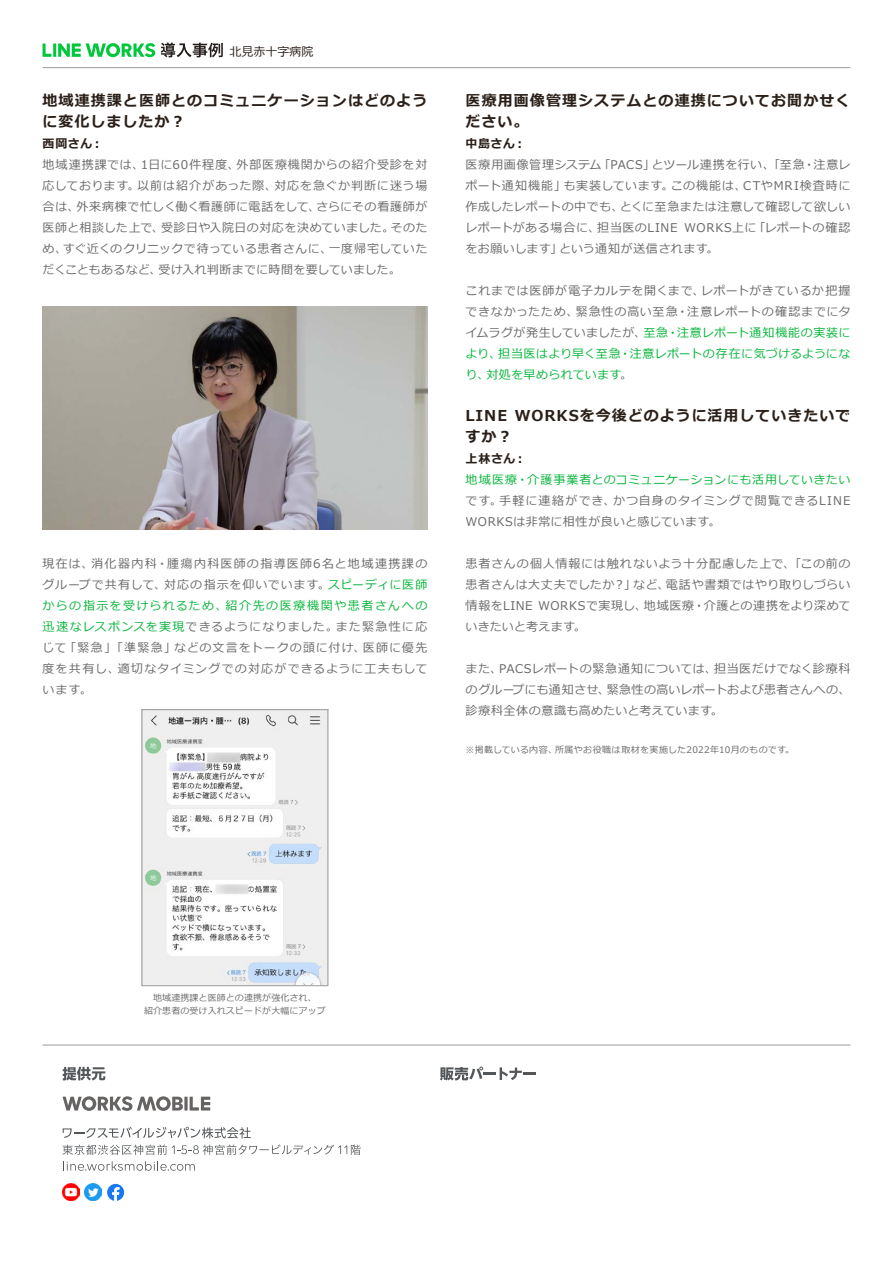
<style>
.page{position:relative;width:893px;height:1263px;background:#fff}
.page>*{position:absolute;margin:0;border:0;box-sizing:border-box;transform-origin:0 0}
.t1{font:700 15px/21px "Meiryo";letter-spacing:.07em;color:#2b2019}
.t2{font:12px/21px "Meiryo";letter-spacing:.05em;color:#6a6a6a}
.t3{font:12px/21px "Meiryo";letter-spacing:.025em;color:#6a6a6a}
.t4{font:12px/21px "Meiryo";letter-spacing:.07em;color:#6a6a6a}
.t5{font:12px "Meiryo";letter-spacing:.045em;color:#07b53b}
.t6{font:12px/21px "Meiryo";letter-spacing:.03em;color:#6a6a6a}
.t7{font:12px/21px "Meiryo";letter-spacing:.02em;color:#07b53b}
.t8{font:12px "Meiryo";letter-spacing:.075em;color:#6a6a6a}
.t9{font:12px "Meiryo";letter-spacing:.08em;color:#6a6a6a}
.t10{font:12px "Meiryo";letter-spacing:.015em;color:#6a6a6a}
.t11{font:12px "Meiryo";letter-spacing:.11em;color:#6a6a6a}
.t12{font:12px "Meiryo";letter-spacing:.09em;color:#6a6a6a}
.t13{font:12px "Meiryo";letter-spacing:.02em;color:#6a6a6a}
.t14{font:700 12px "Meiryo";letter-spacing:.045em;color:#2b2019}
.t15{font:12px "Meiryo";letter-spacing:.135em;color:#07b53b}
.t16{font:12px "Meiryo";letter-spacing:.115em;color:#07b53b}
.t17{font:12px "Meiryo";letter-spacing:.01em;color:#6a6a6a}
.t18{font:12px "Meiryo";color:#6a6a6a}
.t19{font:12px/21px "Meiryo";letter-spacing:.085em;color:#6a6a6a}
.t20{font:12px "Meiryo";letter-spacing:.1em;color:#6a6a6a}
.t21{font:12px "Meiryo";color:#2b2019}
.t22{font:12px "Meiryo";letter-spacing:.105em;color:#6a6a6a}
.t23{font:9px "Meiryo";letter-spacing:.035em;color:#6a6a6a}
.t24{font:9px/13.5px "Meiryo";letter-spacing:.01em;color:#6b6b6b;text-align:center}
.s1{color:#07b53b}
.s2{color:#6a6a6a}
</style>
<div class="page">
<hr style="left:43px;top:67px;width:807px;height:1px;background:#9e9e9e">
<svg style="left:161px;top:43px;width:62px;height:14px"></svg>
<svg style="left:43px;top:43px;width:112px;height:14px"></svg>
<hr style="left:43px;top:1045px;width:807px;height:1px;background:#9e9e9e">
<svg style="left:440px;top:1066px;width:96px;height:14px"></svg>
<svg style="left:190px;top:1097px;width:20px;height:13px"></svg>
<svg style="left:184px;top:1097px;width:4px;height:13px"></svg>
<svg style="left:63px;top:1096px;width:120px;height:15px"></svg>
<svg style="left:63px;top:1067px;width:42px;height:13px"></svg>
<svg style="left:63px;top:1127px;width:188px;height:11px"></svg>
<svg style="left:62px;top:1144px;width:299px;height:11px"></svg>
<svg style="left:63px;top:1161px;width:132px;height:10px"></svg>
<img style="left:62px;top:1184px;width:17px;height:17px">
<img style="left:85px;top:1184px;width:17px;height:17px">
<svg style="left:107px;top:1184px;width:17px;height:17px"></svg>
<img style="left:144px;top:711px;width:182px;height:273px">
<div style="left:142px;top:709px;width:186px;height:277px;border:1px solid #9d9c9c"></div>
<img style="left:43px;top:306px;width:384px;height:223px">
<p class="t21" style="left:230px;top:43px;width:85px">北見赤十字病院</p>
<p class="t1" style="left:43px;top:91px;width:386px">地域連携課と医師とのコミュニケーションはどのように変化しましたか?</p>
<p class="t14" style="left:43px;top:135px;width:62px">西岡さん：</p>
<p class="t2" style="left:237px;top:155px;width:192px">外部医療機関からの紹介受診を対</p>
<p class="t2" style="left:141px;top:155px;width:100px">1日に60件程度、</p>
<p class="t9" style="left:43px;top:157px;width:103px">地域連携課では、</p>
<p class="t8" style="left:137px;top:178px;width:141px">以前は紹介があった際、</p>
<p class="t4" style="left:274px;top:176px;width:154px">対応を急ぐか判断に迷う場</p>
<p class="t6" style="left:43px;top:176px;width:99px">応しております。</p>
<p class="t2" style="left:316px;top:197px;width:113px">さらにその看護師が</p>
<p class="t2" style="left:77px;top:197px;width:245px">外来病棟で忙しく働く看護師に電話をして、</p>
<p class="t2" style="left:43px;top:197px;width:39px">合は、</p>
<p class="t2" style="left:161px;top:218px;width:235px">受診日や入院日の対応を決めていました。</p>
<p class="t17" style="left:43px;top:220px;width:123px">医師と相談した上で、</p>
<p class="t2" style="left:390px;top:218px;width:38px">そのた</p>
<p class="t2" style="left:329px;top:239px;width:100px">一度帰宅していた</p>
<p class="t6" style="left:63px;top:239px;width:271px">すぐ近くのクリニックで待っている患者さんに、</p>
<p class="t2" style="left:43px;top:239px;width:26px">め、</p>
<p class="t18" style="left:43px;top:262px;width:121px">だくこともあるなど、</p>
<p class="t13" style="left:159px;top:262px;width:244px">受け入れ判断までに時間を要していました。</p>
<p class="t11" style="left:91px;top:556px;width:337px">消化器内科・腫瘍内科医師の指導医師6名と地域連携課の</p>
<p class="t2" style="left:43px;top:554px;width:53px">現在は、</p>
<p class="t2" style="left:43px;top:575px;width:125px">グループで共有して、</p>
<p class="t5" style="left:328px;top:577px;width:101px">スピーディに医師</p>
<p class="t9" style="left:164px;top:577px;width:167px">対応の指示を仰いでいます。</p>
<p class="t15" style="left:225px;top:598px;width:203px">紹介先の医療機関や患者さんへの</p>
<p class="t16" style="left:43px;top:598px;width:186px">からの指示を受けられるため、</p>
<p class="t4" style="left:43px;top:617px;width:297px"><span class="s1">迅速なレスポンスを実現</span>できるようになりました。</p>
<p class="t22" style="left:336px;top:619px;width:93px">また緊急性に応</p>
<p class="t2" style="left:65px;top:638px;width:113px">「緊急」「準緊急」</p>
<p class="t9" style="left:174px;top:640px;width:193px">などの文言をトークの頭に付け、</p>
<p class="t2" style="left:363px;top:638px;width:66px">医師に優先</p>
<p class="t2" style="left:43px;top:638px;width:26px">じて</p>
<p class="t12" style="left:118px;top:661px;width:311px">適切なタイミングでの対応ができるように工夫もして</p>
<p class="t19" style="left:43px;top:659px;width:79px">度を共有し、います。</p>
<p class="t1" style="left:466px;top:91px;width:386px">医療用画像管理システムとの連携についてお聞かせください。</p>
<p class="t14" style="left:466px;top:135px;width:62px">中島さん：</p>
<p class="t2" style="left:652px;top:155px;width:200px">とツール連携を行い、「至急・注意レ</p>
<p class="t2" style="left:466px;top:155px;width:137px">医療用画像管理システム</p>
<p class="t2" style="left:599px;top:155px;width:57px">「PACS」</p>
<p class="t4" style="left:466px;top:176px;width:102px">ポート通知機能」</p>
<p class="t2" style="left:563px;top:176px;width:112px">も実装しています。</p>
<p class="t8" style="left:743px;top:178px;width:109px">CTやMRI検査時に</p>
<p class="t2" style="left:671px;top:176px;width:77px">この機能は、</p>
<p class="t10" style="left:466px;top:199px;width:159px">作成したレポートの中でも、</p>
<p class="t3" style="left:620px;top:197px;width:232px">とくに至急または注意して確認して欲しい</p>
<p class="t2" style="left:559px;top:218px;width:161px;text-indent:-93px">レポートがある場合に、<br>という通知が送信されます。</p>
<p class="t2" style="left:754px;top:218px;width:98px">「レポートの確認</p>
<p class="t2" style="left:597px;top:218px;width:82px">担当医のLINE</p>
<p class="t2" style="left:684px;top:218px;width:74px">WORKS上に</p>
<p class="t3" style="left:466px;top:239px;width:98px">をお願いします」</p>
<p class="t2" style="left:701px;top:281px;width:151px">レポートがきているか把握</p>
<p class="t4" style="left:576px;top:281px;width:276px;text-indent:-110px">これまでは医師が電子カルテを開くまで、<br>緊急性の高い至急・注意レポートの確認までにタ</p>
<p class="t2" style="left:466px;top:302px;width:114px">できなかったため、</p>
<p class="t10" style="left:466px;top:325px;width:182px">イムラグが発生していましたが、</p>
<p class="t7" style="left:498px;top:344px;width:354px">担当医はより早く至急・注意レポートの存在に気づけるようにな</p>
<p class="t5" style="left:643px;top:325px;width:209px">至急・注意レポート通知機能の実装に</p>
<p class="t7" style="left:486px;top:344px;width:147px;text-indent:-21px">より、<br>対処を早められています<span class="s2">。</span></p>
<p class="t5" style="left:466px;top:367px;width:25px">り、</p>
<p class="t1" style="left:515px;top:406px;width:337px">WORKSを今後どのように活用していきたいで</p>
<p class="t1" style="left:466px;top:406px;width:48px">LINEすか?</p>
<p class="t14" style="left:466px;top:450px;width:62px">上林さん：</p>
<p class="t5" style="left:466px;top:472px;width:386px">地域医療・介護事業者とのコミュニケーションにも活用していきたい</p>
<p class="t8" style="left:613px;top:493px;width:239px">かつ自身のタイミングで閲覧できるLINE</p>
<p class="t20" style="left:499px;top:493px;width:118px">手軽に連絡ができ、</p>
<p class="t6" style="left:466px;top:491px;width:256px">です。<br>WORKSは非常に相性が良いと感じています。</p>
<p class="t2" style="left:466px;top:554px;width:386px;text-align:right">患者さんの個人情報には触れないよう十分配慮した上で、「この前の電話や書類ではやり取りしづらい</p>
<p class="t2" style="left:633px;top:575px;width:38px">など、</p>
<p class="t2" style="left:466px;top:575px;width:172px">患者さんは大丈夫でしたか？」</p>
<p class="t2" style="left:644px;top:596px;width:208px">地域医療・介護との連携をより深めて</p>
<p class="t2" style="left:538px;top:596px;width:110px">WORKSで実現し、</p>
<p class="t3" style="left:466px;top:596px;width:122px">情報をLINE<br>いきたいと考えます。</p>
<p class="t2" style="left:499px;top:659px;width:219px">PACSレポートの緊急通知については、</p>
<p class="t2" style="left:714px;top:659px;width:138px">担当医だけでなく診療科</p>
<p class="t2" style="left:466px;top:659px;width:38px">また、</p>
<p class="t3" style="left:466px;top:680px;width:259px">のグループにも通知させ、<br>診療科全体の意識も高めたいと考えています。</p>
<p class="t23" style="left:555px;top:743px;width:241px">所属やお役職は取材を実施した2022年10月のものです。</p>
<p class="t3" style="left:607px;top:680px;width:245px">緊急性の高いレポートおよび患者さんへの、</p>
<p class="t23" style="left:466px;top:743px;width:93px">※掲載している内容、</p>
<p class="t24" style="left:144px;top:991px;width:183px">地域連携課と医師との連携が強化され、<br>紹介患者の受け入れスピードが大幅にアップ</p>
</div>
